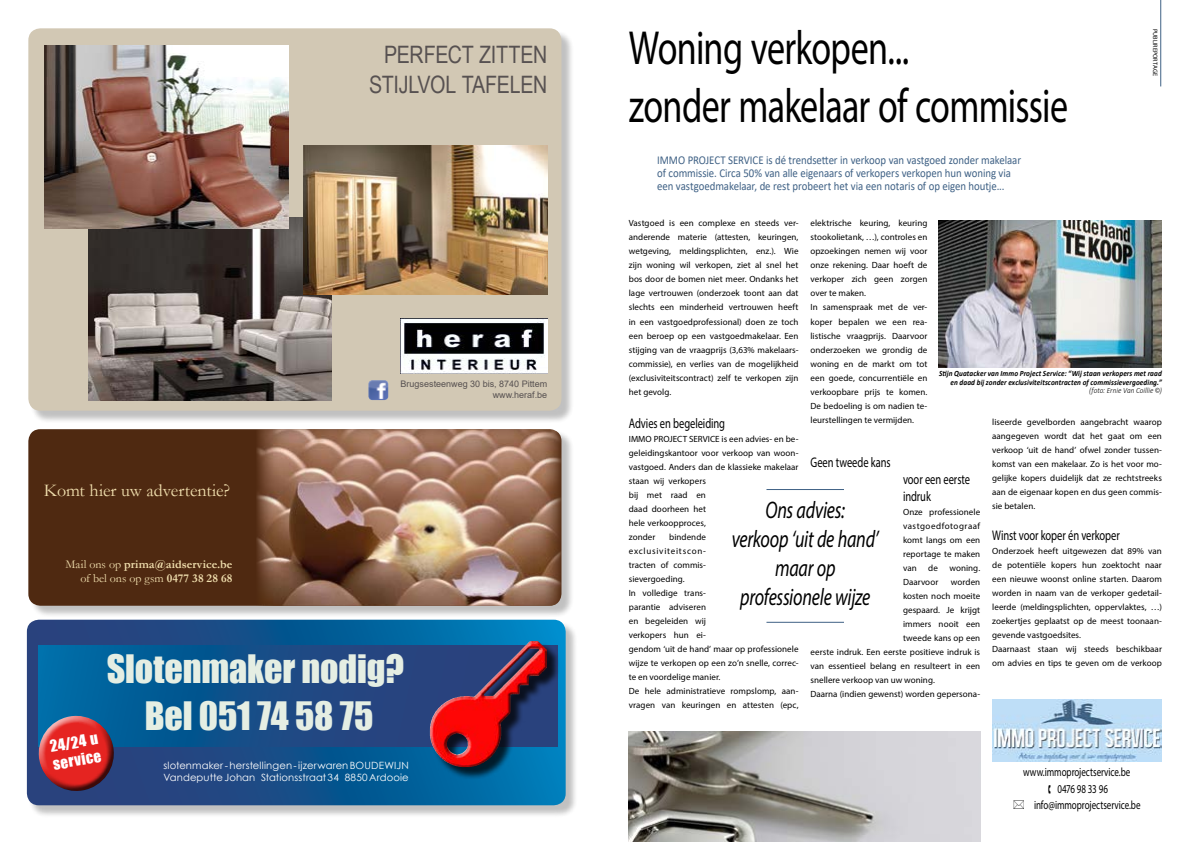
<style>
.page{position:relative;width:1191px;height:842px;background:#fff}
.page>*{position:absolute;margin:0;border:0;box-sizing:border-box;transform-origin:0 0}
.t1{font:48px/57.6px "Myriad Pro";letter-spacing:-.02em;color:#000;scale:.75 1}
.t2{font:36px/46.8px "Impact";letter-spacing:-.005em;color:#e5eee3;text-align:center}
.t3{font:italic 24px/28.8px "Myriad Pro";letter-spacing:-.015em;color:#000;text-align:center;scale:.75 1}
.t4{font:24px/30px "Arial Narrow";letter-spacing:-.015em;color:#575151;text-align:right}
.t5{font:18px "Garamond";color:#f0dead}
.t6{font:15px/18px "Impact";color:#fff}
.t7{font:14px/16.8px "Myriad Pro";letter-spacing:-.005em;color:#000;scale:.75 1}
.t8{font:12px/12.9px "Calibri";letter-spacing:-.005em;color:#3f6185;scale:.9 1}
.t9{font:12px "Myriad Pro";letter-spacing:-.005em;color:#000;scale:.75 1}
.t10{font:700 12px/14.4px "Garamond";color:#f0dead;text-align:right}
.t11{font:10px/12px "Century Gothic";letter-spacing:.015em;color:#fff}
.t12{font:9px/14px "Myriad Pro";letter-spacing:.005em;color:#000}
.t13{font:9px/10.8px "Arial";color:#575151;text-align:right}
.t14{font:italic 700 8px/8.6px "Calibri";letter-spacing:.015em;color:#000;text-align:right;scale:.9 1}
.t15{font:6.3px "Myriad Pro";letter-spacing:.005em;color:#000}
.s1{font-weight:400}
.s2{font-weight:300}
.s3{font-family:"Myriad Pro";font-weight:400;font-style:normal}
</style>
<div class="page">
<div style="left:29px;top:621px;width:549px;height:196px;background:#000;opacity:.25"></div>
<svg style="left:27px;top:620px;width:538px;height:185px;background:#115792"></svg>
<svg style="left:39px;top:646px;width:387px;height:100px;background:#12518b"></svg>
<div style="left:431px;top:642px;width:128px;height:137px;background:#000;opacity:.75"></div>
<div style="left:426px;top:637px;width:116px;height:134px;background:#fff;opacity:.75"></div>
<div style="left:438px;top:637px;width:113px;height:134px;background:#000;opacity:.75"></div>
<svg style="left:26px;top:703px;width:101px;height:95px;background:#70415f"></svg>
<div style="left:30px;top:30px;width:544px;height:393px;background:#000;opacity:.25"></div>
<div style="left:28px;top:28px;width:533px;height:383px;background:#d2c8b4;border-radius:12px"></div>
<img style="left:88px;top:217px;width:244px;height:183px">
<img style="left:303px;top:146px;width:244px;height:148px">
<img style="left:44px;top:45px;width:244px;height:184px">
<img style="left:400px;top:318px;width:147px;height:55px">
<img style="left:368px;top:380px;width:20px;height:20px">
<img style="left:938px;top:220px;width:223px;height:147px">
<hr style="left:766px;top:489px;width:78px;height:1px;background:#3f6185">
<hr style="left:766px;top:622px;width:78px;height:1px;background:#3f6185">
<img style="left:992px;top:699px;width:169px;height:62px">
<img style="left:629px;top:731px;width:351px;height:111px">
<hr style="left:1160px;top:0;width:1px;height:86px;background:#3f6185">
<div style="left:30px;top:431px;width:544px;height:187px;background:#000;opacity:.25"></div>
<div style="left:28px;top:429px;width:533px;height:177px;background:#4f2911;border-radius:12px"></div>
<img style="left:257px;top:429px;width:304px;height:177px">
<h3 class="t4" style="left:369px;top:38px;width:180px">PERFECT ZITTEN<br>STIJLVOL TAFELEN</h3>
<h3 class="t5" style="left:44px;top:478px;width:188px">Komt hier uw advertentie?</h3>
<h3 class="t10" style="left:65px;top:557px;width:169px"><span class="s1">Mail ons op</span> prima@aidservice.be <span class="s1">of bel ons op gsm</span> 0477 38 28 68</h3>
<p class="t13" style="left:400px;top:378px;width:148px">Brugsesteenweg 30 bis, 8740 Pittem www.heraf.be</p>
<h2 class="t2" style="left:107px;top:645px;width:299px">Slotenmaker nodig?<br>Bel 051 74 58 75</h2>
<p class="t11" style="left:163px;top:759px;width:247px">slotenmaker - herstellingen - ijzerwaren BOUDEWIJN<br>Vandeputte Johan Stationsstraat 34 8850 Ardooie</p>
<h3 class="t6" style="left:49px;top:737px;width:50px;rotate:-10deg">24/24 u service</h3>
<h1 class="t1" style="left:629px;top:19px;width:587px">Woning verkopen...<br>zonder makelaar of commissie</h1>
<p class="t15" style="left:1159px;top:29px;width:49px;rotate:90deg">publireportage</p>
<p class="t8" style="left:657px;top:153px;width:406px">IMMO PROJECT SERVICE is dé trendsetter in verkoop van vastgoed zonder makelaar of commissie. Circa 50% van alle eigenaars of verkopers verkopen hun woning via een vastgoedmakelaar, de rest probeert het via een notaris of op eigen houtje...</p>
<p class="t12" style="left:629px;top:216px;width:171px;text-align:justify">Vastgoed is een complexe en steeds ver&shy;anderende materie (attesten, keuringen, wetgeving, meldingsplichten, enz.). Wie zijn woning wil verkopen, ziet al snel het bos door de bomen niet meer. Ondanks het lage vertrouwen (onderzoek toont aan dat slechts een minderheid vertrouwen heeft in een vastgoedprofessional) doen ze toch een beroep op een vastgoedmakelaar. Een stijging van de vraagprijs (3,63% makelaars&shy;commissie), en verlies van de mogelijkheid (exclusiviteitscontract) zelf te verkopen zijn het gevolg.</p>
<h3 class="t7" style="left:629px;top:415px;width:130px">Advies en begeleiding</h3>
<p class="t12" style="left:629px;top:432px;width:171px">IMMO PROJECT SERVICE is een advies- en be&shy;geleidingskantoor voor verkoop van woon&shy;vastgoed. Anders dan de klassieke makelaar staan wij verkopers<br>bij met raad en<br>daad doorheen het<br>hele verkoopproces,<br>zonder</p>
<p class="t12" style="left:810px;top:216px;width:118px">elektrische keuring, keuring stookolietank, …), controles en opzoekingen nemen wij voor onze rekening. Daar hoeft de verkoper zich geen zorgen over te maken.<br>In samenspraak met de ver&shy;koper bepalen we een rea&shy;listische vraagprijs. Daarvoor onderzoeken we grondig de woning en de markt om tot een goede, concurrentiële en verkoopbare prijs te komen.<br>De bedoeling is om nadien te&shy;leurstellingen te vermijden.</p>
<h3 class="t7" style="left:810px;top:454px;width:108px">Geen tweede kans</h3>
<h3 class="t7" style="left:903px;top:471px;width:91px">voor een eerste indruk</h3>
<p class="t12" style="left:903px;top:505px;width:79px;text-align:justify">Onze professionele vastgoedfotograaf komt langs om een reportage te maken van</p>
<p class="t14" style="left:939px;top:369px;width:249px">Stijn Quatacker van Immo Project Service: “Wij staan verkopers met raad en daad bij zonder exclusiviteitscontracten of commissievergoeding.” <span class="s2">(foto: Ernie Van Coillie</span> <span class="s3">©</span><span class="s2">)</span></p>
<p class="t12" style="left:992px;top:415px;width:171px;text-align:justify">liseerde gevelborden aangebracht waarop aangegeven wordt dat het gaat om een verkoop ‘uit de hand’ ofwel zonder tussen&shy;komst van een makelaar. Zo is het voor mo&shy;gelijke kopers duidelijk dat ze rechtstreeks aan de eigenaar kopen en dus geen commis&shy;sie betalen.</p>
<h3 class="t7" style="left:992px;top:527px;width:172px">Winst voor koper én verkoper</h3>
<p class="t12" style="left:992px;top:544px;width:171px">Onderzoek heeft uitgewezen dat 89% van de potentiële kopers hun zoektocht naar een nieuwe woonst online starten. Daarom worden in naam van de verkoper gedetail&shy;leerde (meldingsplichten, oppervlaktes, …) zoekertjes geplaatst op de meest toonaan&shy;gevende vastgoedsites.<br>Daarnaast staan wij steeds beschikbaar om advies en tips te geven om de verkoop</p>
<h3 class="t3" style="left:731px;top:495px;width:198px">Ons advies:<br>verkoop ‘uit de hand’ maar op professionele wijze</h3>
<p class="t12" style="left:629px;top:530px;width:171px;text-indent:40px">bindende<br>exclusiviteitscon-<br>tracten of commis-<br>sievergoeding.<br>In volledige trans-<br>parantie adviseren<br>en begeleiden wij<br>verkopers hun ei-<br>gendom ‘uit de hand’ maar op professionele wijze te verkopen op een zo’n snelle, correc&shy;te en voordelige manier.<br>De hele administratieve rompslomp, aan&shy;vragen van keuringen en attesten (epc,</p>
<p class="t12" style="left:928px;top:561px;width:11px">de</p>
<p class="t12" style="left:949px;top:561px;width:32px">woning.</p>
<p class="t12" style="left:903px;top:575px;width:37px">Daarvoor</p>
<p class="t12" style="left:951px;top:575px;width:31px">worden</p>
<p class="t12" style="left:903px;top:589px;width:79px">kosten noch moeite</p>
<p class="t12" style="left:903px;top:603px;width:79px">gespaard. Je krijgt</p>
<p class="t12" style="left:903px;top:617px;width:79px">immers nooit een</p>
<p class="t12" style="left:903px;top:631px;width:79px">tweede kans op een</p>
<p class="t12" style="left:810px;top:645px;width:171px">eerste indruk. Een eerste positieve indruk is</p>
<p class="t12" style="left:810px;top:659px;width:171px">van essentieel belang en resulteert in een</p>
<p class="t12" style="left:810px;top:673px;width:126px">snellere verkoop van uw woning.</p>
<p class="t12" style="left:810px;top:687px;width:171px">Daarna (indien gewenst) worden gepersona-</p>
<h3 class="t9" style="left:1023px;top:764px;width:144px">www.immoprojectservice.be</h3>
<h3 class="t9" style="left:1057px;top:781px;width:69px">0476 98 33 96</h3>
<h3 class="t9" style="left:1034px;top:798px;width:143px">info@immoprojectservice.be</h3>
</div>
